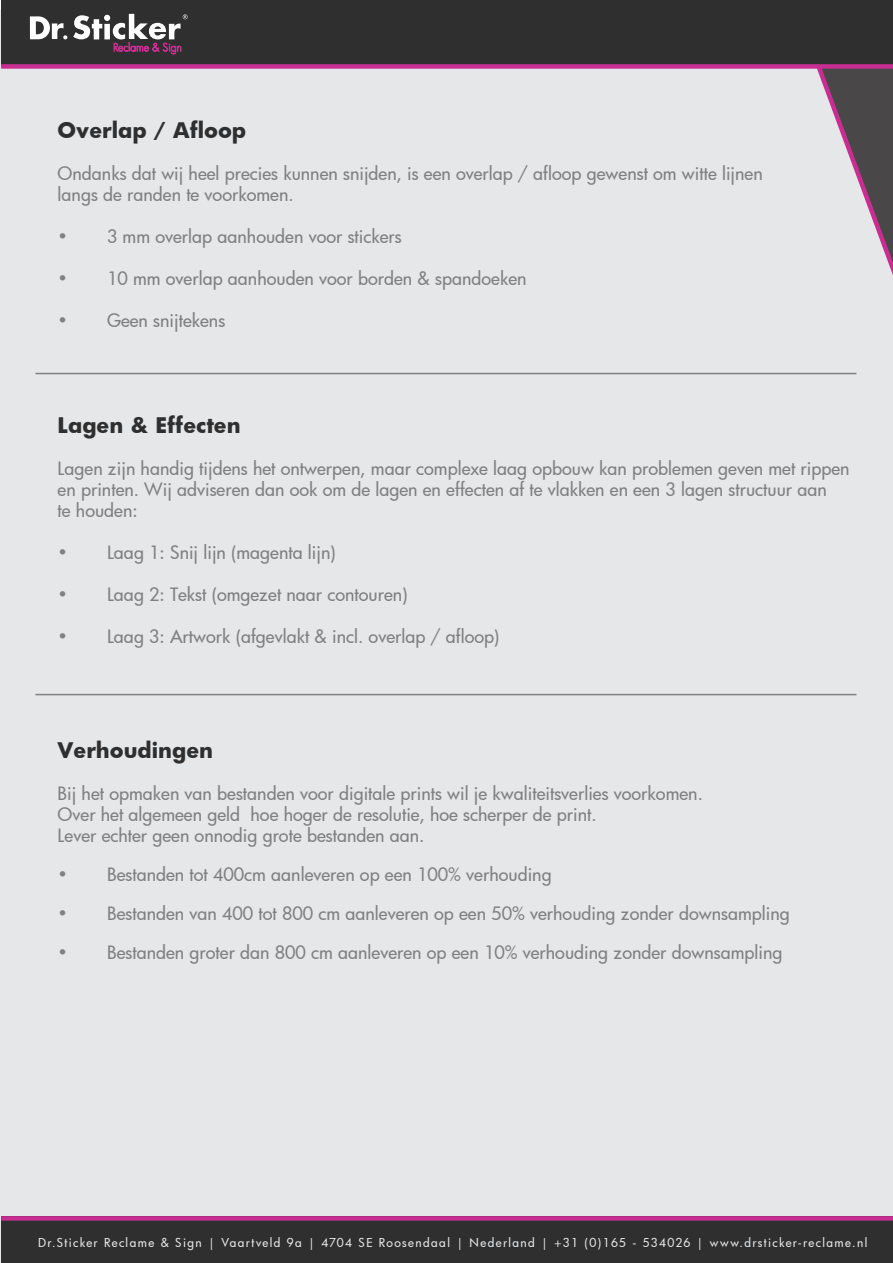
<style>
.page{position:relative;width:893px;height:1263px;background:#fff}
.page>*{position:absolute;margin:0;border:0;box-sizing:border-box;transform-origin:0 0}
.t1{font:700 21px "Futura";color:#2f2f30}
.t2{font:500 18px/21px "Futura";color:#7e8081}
.t3{font:500 12px "Futura";letter-spacing:.115em;color:#e6e7e8}
</style>
<div class="page">
<div style="left:0;top:10px;width:892px;height:1253px;background:#e6e7e8"></div>
<div style="left:1px;top:1217px;width:892px;height:46px;background:#2f2f30"></div>
<div style="left:1px;top:1216px;width:892px;height:5px;background:#c82d91"></div>
<div style="left:1px;top:0;width:892px;height:66px;background:#2f2f30"></div>
<div style="left:1px;top:64px;width:892px;height:5px;background:#c82d91"></div>
<svg style="left:30px;top:16px;width:37px;height:24px"></svg>
<svg style="left:73px;top:14px;width:115px;height:40px"></svg>
<svg style="left:813px;top:64px;width:80px;height:260px"></svg>
<hr style="left:35px;top:373px;width:821px;height:1px;background:#7e8081">
<hr style="left:35px;top:694px;width:821px;height:1px;background:#7e8081">
<p class="t1" style="left:58px;top:115px;width:190px">Overlap / Afloop</p>
<p class="t2" style="left:58px;top:163px;width:707px">Ondanks dat wij heel precies kunnen snijden, is een overlap / afloop gewenst om witte lijnen langs de randen te voorkomen.</p>
<p class="t2" style="left:58px;top:226px;width:346px">• 3 mm overlap aanhouden voor stickers</p>
<p class="t2" style="left:58px;top:268px;width:470px">• 10 mm overlap aanhouden voor borden &amp; spandoeken</p>
<p class="t2" style="left:58px;top:310px;width:169px">• Geen snijtekens</p>
<p class="t1" style="left:58px;top:410px;width:184px">Lagen &amp; Effecten</p>
<p class="t2" style="left:58px;top:458px;width:793px">Lagen zijn handig tijdens het ontwerpen, maar complexe laag opbouw kan problemen geven met rippen en printen. Wij adviseren dan ook om de lagen en effecten af te vlakken en een 3 lagen structuur aan<br>te houden:</p>
<p class="t2" style="left:58px;top:542px;width:280px">• Laag 1: Snij lijn (magenta lijn)</p>
<p class="t2" style="left:58px;top:584px;width:351px">• Laag 2: Tekst (omgezet naar contouren)</p>
<p class="t2" style="left:58px;top:626px;width:443px">• Laag 3: Artwork (afgevlakt &amp; incl. overlap / afloop)</p>
<p class="t1" style="left:58px;top:735px;width:157px">Verhoudingen</p>
<p class="t2" style="left:58px;top:782px;width:647px">Bij het opmaken van bestanden voor digitale prints wil je kwaliteitsverlies voorkomen.<br>Over het algemeen geld hoe hoger de resolutie, hoe scherper de print.<br>Lever echter geen onnodig grote bestanden aan.</p>
<p class="t2" style="left:58px;top:863px;width:496px">• Bestanden tot 400cm aanleveren op een 100% verhouding</p>
<p class="t2" style="left:58px;top:902px;width:734px">• Bestanden van 400 tot 800 cm aanleveren op een 50% verhouding zonder downsampling</p>
<p class="t2" style="left:58px;top:941px;width:726px">• Bestanden groter dan 800 cm aanleveren op een 10% verhouding zonder downsampling</p>
<p class="t3" style="left:38px;top:1234px;width:831px">Dr.Sticker Reclame &amp; Sign | Vaartveld 9a | 4704 SE Roosendaal | Nederland | +31 (0)165 - 534026 | www.drsticker-reclame.nl</p>
</div>
